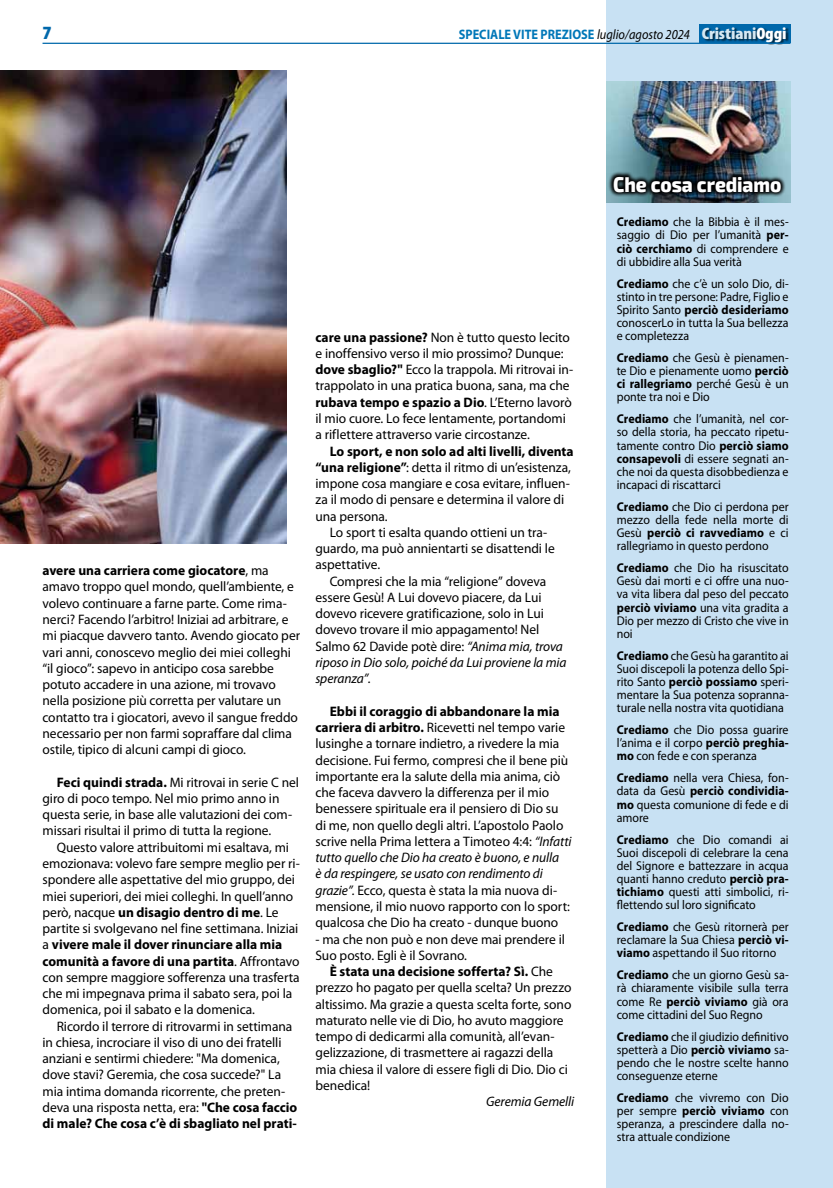
<style>
.page{position:relative;width:833px;height:1188px;background:#fff}
.page>*{position:absolute;margin:0;border:0;box-sizing:border-box;transform-origin:0 0}
.t1{font:800 21px "Exo 2";letter-spacing:-.005em;color:#fff;scale:.9 1}
.t2{font:900 condensed 18.75px "Myriad Pro";color:#0068ab;scale:1.1 1}
.t3{font:13.75px/16.2px "Myriad Pro";letter-spacing:-.005em;color:#000}
.t4{font:italic 13.75px "Myriad Pro";letter-spacing:-.005em;color:#000}
.t5{font:700 13.75px "Myriad Pro";color:#0077b8;scale:.9 1}
.t6{font:700 13.75px "Myriad Pro";color:#000}
.t7{font:12.75px/13.1px "Myriad Pro";color:#000;text-align:justify;scale:.94 1}
.s1{font-weight:400;font-style:italic;color:#000}
.s2{font-weight:900;font-stretch:condensed;font-size:16.62px;color:#d7e8f2}
.s3{font-weight:900;font-stretch:condensed;font-size:16.62px;color:#fff}
.s4{font-weight:700}
.s5{font-style:italic}
</style>
<div class="page">
<img style="left:0;top:71px;width:286px;height:472px">
<div style="left:606px;top:0;width:227px;height:1187px;background:#c8e1f3"></div>
<img style="left:606px;top:81px;width:184px;height:121px">
<svg style="left:607px;top:170px;width:178px;height:27px;background:#212f35"></svg>
<div style="left:698px;top:25px;width:92px;height:18px;background:#0068ab"></div>
<div style="left:703px;top:28px;width:86px;height:17px;background:#000;opacity:.6"></div>
<hr style="left:43px;top:43px;width:747px;height:1px;background:#0068ab">
<h2 class="t2" style="left:43px;top:21px;width:10px">7</h2>
<p class="t5" style="left:459px;top:25px;width:365px">SPECIALE VITE PREZIOSE <span class="s1">luglio/agosto 2024</span> <span class="s2">Cristiani</span><span class="s3">Oggi</span></p>
<p class="t3" style="left:43px;top:562px;width:259px"><span class="s4">avere una carriera come giocatore</span>, ma amavo troppo quel mondo, quell’ambiente, e volevo continuare a farne parte. Come rima&shy;nerci? Facendo l’arbitro! Iniziai ad arbitrare, e mi piacque davvero tanto. Avendo giocato per vari anni, conoscevo meglio dei miei colleghi “il gioco”: sapevo in anticipo cosa sarebbe potuto accadere in una azione, mi trovavo nella posizione più corretta per valutare un contatto tra i giocatori, avevo il sangue freddo necessario per non farmi sopraffare dal clima ostile, tipico di alcuni campi di gioco.</p>
<p class="t3" style="left:43px;top:773px;width:258px;text-indent:14px"><span class="s4">Feci quindi strada.</span> Mi ritrovai in serie C nel giro di poco tempo. Nel mio primo anno in questa serie, in base alle valutazioni dei com&shy;missari risultai il primo di tutta la regione.</p>
<p class="t3" style="left:43px;top:838px;width:259px;text-indent:14px">Questo valore attribuitomi mi esaltava, mi emozionava: volevo fare sempre meglio per ri&shy;spondere alle aspettative del mio gruppo, dei miei superiori, dei miei colleghi. In quell’anno però, nacque <span class="s4">un disagio dentro di me</span>. Le partite si svolgevano nel fine settimana. Iniziai a <span class="s4">vivere male il dover rinunciare alla mia comunità a favore di una partita</span>. Affrontavo con sempre maggiore sofferenza una trasferta che mi impegnava prima il sabato sera, poi la domenica, poi il sabato e la domenica.</p>
<p class="t3" style="left:43px;top:1017px;width:256px;text-indent:14px">Ricordo il terrore di ritrovarmi in settimana in chiesa, incrociare il viso di uno dei fratelli anziani e sentirmi chiedere: "Ma domenica, dove stavi? Geremia, che cosa succede?" La mia intima domanda ricorrente, che preten&shy;deva una risposta netta, era: <span class="s4">"Che cosa faccio di male? Che cosa c’è di sbagliato nel prati-</span></p>
<p class="t3" style="left:315px;top:328px;width:259px"><span class="s4">care una passione?</span> Non è tutto questo lecito e inoffensivo verso il mio prossimo? Dunque: <span class="s4">dove sbaglio?"</span> Ecco la trappola. Mi ritrovai in&shy;trappolato in una pratica buona, sana, ma che <span class="s4">rubava tempo e spazio a Dio</span>. L’Eterno lavorò il mio cuore. Lo fece lentamente, portandomi a riflettere attraverso varie circostanze.</p>
<p class="t6" style="left:330px;top:442px;width:245px">Lo sport, e non solo ad alti livelli, diventa</p>
<p class="t3" style="left:315px;top:458px;width:257px"><span class="s4">“una religione”</span>: detta il ritmo di un’esistenza,</p>
<p class="t3" style="left:315px;top:475px;width:256px">impone cosa mangiare e cosa evitare, influen-</p>
<p class="t3" style="left:315px;top:491px;width:250px">za il modo di pensare e determina il valore di</p>
<p class="t3" style="left:315px;top:507px;width:74px">una persona.</p>
<p class="t3" style="left:330px;top:523px;width:219px">Lo sport ti esalta quando ottieni un tra-</p>
<p class="t3" style="left:315px;top:540px;width:241px">guardo, ma può annientarti se disattendi le</p>
<p class="t3" style="left:315px;top:556px;width:66px">aspettative.</p>
<p class="t3" style="left:330px;top:572px;width:218px">Compresi che la mia “religione” doveva</p>
<p class="t3" style="left:315px;top:588px;width:228px">essere Gesù! A Lui dovevo piacere, da Lui</p>
<p class="t3" style="left:315px;top:605px;width:230px">dovevo ricevere gratificazione, solo in Lui</p>
<p class="t3" style="left:315px;top:621px;width:225px">dovevo trovare il mio appagamento! Nel</p>
<p class="t3" style="left:315px;top:637px;width:249px">Salmo 62 Davide potè dire: <span class="s5">“Anima mia, trova</span></p>
<p class="t4" style="left:315px;top:653px;width:252px">riposo in Dio solo, poiché da Lui proviene la mia</p>
<p class="t4" style="left:315px;top:670px;width:57px">speranza”.</p>
<p class="t3" style="left:315px;top:702px;width:257px;text-indent:14px"><span class="s4">Ebbi il coraggio di abbandonare la mia carriera di arbitro.</span> Ricevetti nel tempo varie lusinghe a tornare indietro, a rivedere la mia decisione. Fui fermo, compresi che il bene più importante era la salute della mia anima, ciò che faceva davvero la differenza per il mio benessere spirituale era il pensiero di Dio su di me, non quello degli altri. L’apostolo Paolo scrive nella Prima lettera a Timoteo 4:4: <span class="s5">“Infatti tutto quello che Dio ha creato è buono, e nulla<br>è da respingere, se usato con rendimento di grazie”.</span> Ecco, questa è stata la mia nuova di&shy;mensione, il mio nuovo rapporto con lo sport: qualcosa che Dio ha creato - dunque buono</p>
<p class="t3" style="left:315px;top:930px;width:251px">- ma che non può e non deve mai prendere il<br>Suo posto. Egli è il Sovrano.</p>
<p class="t3" style="left:315px;top:962px;width:257px;text-indent:14px"><span class="s4">È stata una decisione sofferta? Sì.</span> Che prezzo ho pagato per quella scelta? Un prezzo altissimo. Ma grazie a questa scelta forte, sono maturato nelle vie di Dio, ho avuto maggiore tempo di dedicarmi alla comunità, all’evan&shy;gelizzazione, di trasmettere ai ragazzi della mia chiesa il valore di essere figli di Dio. Dio ci benedica!</p>
<p class="t4" style="left:486px;top:1092px;width:90px">Geremia Gemelli</p>
<h1 class="t1" style="left:613px;top:172px;width:188px">Che cosa crediamo</h1>
<p class="t7" style="left:617px;top:215px;width:184px"><span class="s4">Crediamo</span> che la Bibbia è il mes&shy;saggio di Dio per l’umanità <span class="s4">per&shy;ciò cerchiamo</span> di comprendere e di ubbidire alla Sua verità</p>
<p class="t7" style="left:617px;top:276px;width:184px"><span class="s4">Crediamo</span> che c’è un solo Dio, di&shy;stinto in tre persone: Padre, Figlio e Spirito Santo <span class="s4">perciò desideriamo </span>conoscerLo in tutta la Sua bellezza e completezza</p>
<p class="t7" style="left:617px;top:351px;width:184px"><span class="s4">Crediamo</span> che Gesù è pienamen&shy;te Dio e pienamente uomo <span class="s4">perciò ci rallegriamo</span> perché Gesù è un ponte tra noi e Dio</p>
<p class="t7" style="left:617px;top:412px;width:184px"><span class="s4">Crediamo</span> che l’umanità, nel cor&shy;so della storia, ha peccato ripetu&shy;tamente contro Dio <span class="s4">perciò siamo consapevoli</span> di essere segnati an&shy;che noi da questa disobbedienza e incapaci di riscattarci</p>
<p class="t7" style="left:617px;top:499px;width:184px"><span class="s4">Crediamo</span> che Dio ci perdona per mezzo della fede nella morte di Gesù <span class="s4">perciò ci ravvediamo</span> e ci rallegriamo in questo perdono</p>
<p class="t7" style="left:617px;top:561px;width:184px"><span class="s4">Crediamo</span> che Dio ha risuscitato Gesù dai morti e ci offre una nuo&shy;va vita libera dal peso del peccato <span class="s4">perciò viviamo</span> una vita gradita a Dio per mezzo di Cristo che vive in noi</p>
<p class="t7" style="left:617px;top:648px;width:184px"><span class="s4">Crediamo</span> che Gesù ha garantito ai Suoi discepoli la potenza dello Spi&shy;rito Santo <span class="s4">perciò possiamo</span> speri&shy;mentare la Sua potenza sopranna&shy;turale nella nostra vita quotidiana</p>
<p class="t7" style="left:617px;top:722px;width:184px"><span class="s4">Crediamo</span> che Dio possa guarire l’anima e il corpo <span class="s4">perciò preghia&shy;mo</span> con fede e con speranza</p>
<p class="t7" style="left:617px;top:771px;width:184px"><span class="s4">Crediamo</span> nella vera Chiesa, fon&shy;data da Gesù <span class="s4">perciò condividia&shy;mo</span> questa comunione di fede e di amore</p>
<p class="t7" style="left:617px;top:832px;width:184px"><span class="s4">Crediamo</span> che Dio comandi ai Suoi discepoli di celebrare la cena del Signore e battezzare in acqua quanti hanno creduto <span class="s4">perciò pra&shy;tichiamo</span> questi atti simbolici, ri&shy;flettendo sul loro significato</p>
<p class="t7" style="left:617px;top:919px;width:184px"><span class="s4">Crediamo</span> che Gesù ritornerà per reclamare la Sua Chiesa <span class="s4">perciò vi&shy;viamo</span> aspettando il Suo ritorno</p>
<p class="t7" style="left:617px;top:967px;width:184px"><span class="s4">Crediamo</span> che un giorno Gesù sa&shy;rà chiaramente visibile sulla terra come Re <span class="s4">perciò viviamo</span> già ora come cittadini del Suo Regno</p>
<p class="t7" style="left:617px;top:1029px;width:184px"><span class="s4">Crediamo</span> che il giudizio definitivo spetterà a Dio <span class="s4">perciò viviamo</span> sa&shy;pendo che le nostre scelte hanno conseguenze eterne</p>
<p class="t7" style="left:617px;top:1090px;width:184px"><span class="s4">Crediamo</span> che vivremo con Dio per sempre <span class="s4">perciò viviamo</span> con speranza, a prescindere dalla no&shy;stra attuale condizione</p>
</div>
